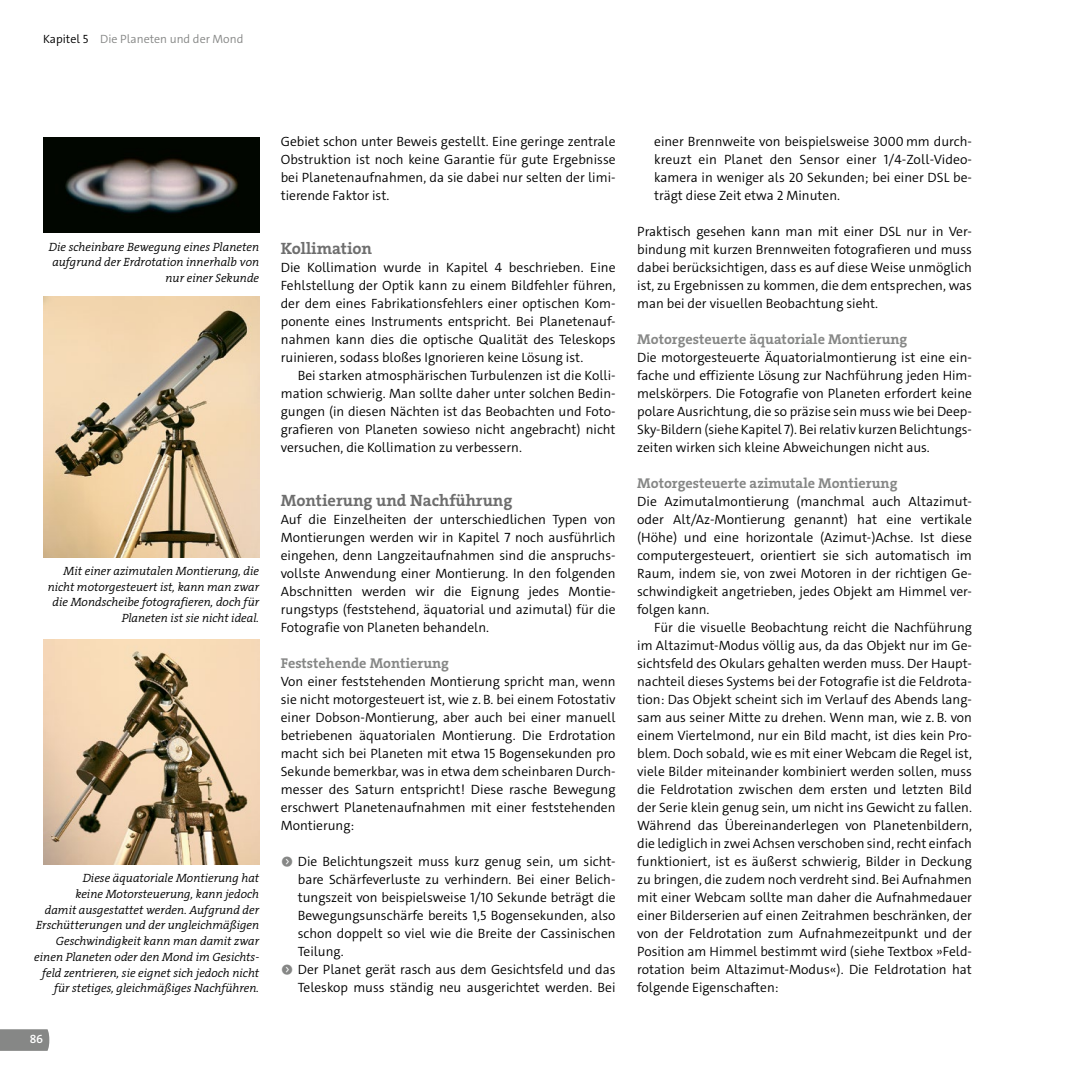
<style>
.page{position:relative;width:1080px;height:1080px;background:#fff}
.page>*{position:absolute;margin:0;border:0;box-sizing:border-box;transform-origin:0 0}
.t1{font:16.5px "The Serif HP7 Bld";color:#6e6e6e}
.t2{font:14.25px "The Serif HP7 Bld";color:#868786}
.t3{font:300 13.5px/18px "The Sans C4 s";color:#000;text-align:justify}
.t4{font:12px/15.8px "The Serif HP4 Se Lig IT";color:#000;text-align:right}
.t5{font:300 12px "The Sans C4 s";color:#868786}
.t6{font:600 12px "The Sans C4 s";color:#fff}
.s1{color:#000}
</style>
<div class="page">
<svg style="left:0;top:1029px;width:49px;height:22px"></svg>
<img style="left:43px;top:296px;width:216px;height:261px">
<img style="left:43px;top:639px;width:216px;height:225px">
<img style="left:43px;top:137px;width:216px;height:96px">
<p class="t5" style="left:43px;top:31px;width:202px"><span class="s1">Kapitel 5</span> Die Planeten und der Mond</p>
<p class="t4" style="left:49px;top:239px;width:212px">Die scheinbare Bewegung eines Planeten aufgrund der Erdrotation innerhalb von nur einer Sekunde</p>
<p class="t4" style="left:48px;top:563px;width:213px">Mit einer azimutalen Montierung, die nicht motorgesteuert ist, kann man zwar die Mondscheibe fotografieren, doch für Planeten ist sie nicht ideal.</p>
<p class="t4" style="left:34px;top:870px;width:226px">Diese äquatoriale Montierung hat<br>keine Motorsteuerung, kann jedoch<br>damit ausgestattet werden. Aufgrund der Erschütterungen und der ungleichmäßigen Geschwindigkeit kann man damit zwar einen Planeten oder den Mond im Gesichts&shy;feld zentrieren, sie eignet sich jedoch nicht für stetiges, gleichmäßiges Nachführen.</p>
<p class="t6" style="left:30px;top:1032px;width:15px">86</p>
<p class="t3" style="left:281px;top:133px;width:336px">Gebiet schon unter Beweis gestellt. Eine geringe zentrale Obstruktion ist noch keine Garantie für gute Ergebnisse bei Planetenaufnahmen, da sie dabei nur selten der limi&shy;tierende Faktor ist.</p>
<p class="t1" style="left:281px;top:238px;width:93px">Kollimation</p>
<p class="t3" style="left:281px;top:259px;width:336px">Die Kollimation wurde in Kapitel 4 beschrieben. Eine Fehlstellung der Optik kann zu einem Bildfehler führen, der dem eines Fabrikationsfehlers einer optischen Kom&shy;ponente eines Instruments entspricht. Bei Planetenauf&shy;nahmen kann dies die optische Qualität des Teleskops ruinieren, sodass bloßes Ignorieren keine Lösung ist.</p>
<p class="t3" style="left:281px;top:367px;width:336px;text-indent:17px">Bei starken atmosphärischen Turbulenzen ist die Kolli&shy;mation schwierig. Man sollte daher unter solchen Bedin&shy;gungen (in diesen Nächten ist das Beobachten und Foto&shy;grafieren von Planeten sowieso nicht angebracht) nicht versuchen, die Kollimation zu verbessern.</p>
<p class="t1" style="left:281px;top:490px;width:233px">Montierung und Nachführung</p>
<p class="t3" style="left:281px;top:511px;width:336px">Auf die Einzelheiten der unterschiedlichen Typen von Montierungen werden wir in Kapitel 7 noch ausführlich eingehen, denn Langzeitaufnahmen sind die anspruchs&shy;vollste Anwendung einer Montierung. In den folgenden Abschnitten werden wir die Eignung jedes Montie&shy;rungstyps (feststehend, äquatorial und azimutal) für die Fotografie von Planeten behandeln.</p>
<p class="t2" style="left:281px;top:654px;width:170px">Feststehende Montierung</p>
<p class="t3" style="left:281px;top:673px;width:336px">Von einer feststehenden Montierung spricht man, wenn sie nicht motorgesteuert ist, wie z. B. bei einem Fotostativ einer Dobson-Montierung, aber auch bei einer manuell betriebenen äquatorialen Montierung. Die Erdrotation macht sich bei Planeten mit etwa 15 Bogensekunden pro Sekunde bemerkbar, was in etwa dem scheinbaren Durch&shy;messer des Saturn entspricht! Diese rasche Bewegung erschwert Planetenaufnahmen mit einer feststehenden Montierung:</p>
<p class="t3" style="left:281px;top:853px;width:336px"><sub>f</sub> Die Belichtungszeit muss kurz genug sein, um sicht-</p>
<p class="t3" style="left:298px;top:871px;width:319px">bare Schärfeverluste zu verhindern. Bei einer Belich-</p>
<p class="t3" style="left:298px;top:889px;width:319px">tungszeit von beispielsweise 1/10 Sekunde beträgt die</p>
<p class="t3" style="left:298px;top:907px;width:319px">Bewegungsunschärfe bereits 1,5 Bogensekunden, also</p>
<p class="t3" style="left:298px;top:925px;width:319px">schon doppelt so viel wie die Breite der Cassinischen</p>
<p class="t3" style="left:298px;top:943px;width:48px">Teilung.</p>
<p class="t3" style="left:281px;top:961px;width:336px"><sub>f</sub> Der Planet gerät rasch aus dem Gesichtsfeld und das</p>
<p class="t3" style="left:298px;top:979px;width:319px">Teleskop muss ständig neu ausgerichtet werden. Bei</p>
<p class="t3" style="left:654px;top:133px;width:319px">einer Brennweite von beispielsweise 3000 mm durch&shy;kreuzt ein Planet den Sensor einer 1/4-Zoll-Video&shy;kamera in weniger als 20 Sekunden; bei einer DSL be&shy;trägt diese Zeit etwa 2 Minuten.</p>
<p class="t3" style="left:637px;top:223px;width:336px">Praktisch gesehen kann man mit einer DSL nur in Ver&shy;bindung mit kurzen Brennweiten fotografieren und muss dabei berücksichtigen, dass es auf diese Weise unmöglich ist, zu Ergebnissen zu kommen, die dem entsprechen, was man bei der visuellen Beobachtung sieht.</p>
<p class="t2" style="left:637px;top:330px;width:272px">Motorgesteuerte äquatoriale Montierung</p>
<p class="t3" style="left:637px;top:349px;width:336px">Die motorgesteuerte Äquatorialmontierung ist eine ein&shy;fache und effiziente Lösung zur Nachführung jeden Him&shy;melskörpers. Die Fotografie von Planeten erfordert keine polare Ausrichtung, die so präzise sein muss wie bei Deep-Sky-Bildern (siehe Kapitel 7). Bei relativ kurzen Belichtungs&shy;zeiten wirken sich kleine Abweichungen nicht aus.</p>
<p class="t2" style="left:637px;top:474px;width:262px">Motorgesteuerte azimutale Montierung</p>
<p class="t3" style="left:637px;top:493px;width:336px">Die Azimutalmontierung (manchmal auch Altazimut&shy;oder Alt/Az-Montierung genannt) hat eine vertikale (Höhe) und eine horizontale (Azimut-)Achse. Ist diese computergesteuert, orientiert sie sich automatisch im Raum, indem sie, von zwei Motoren in der richtigen Ge&shy;schwindigkeit angetrieben, jedes Objekt am Himmel ver&shy;folgen kann.</p>
<p class="t3" style="left:637px;top:619px;width:336px;text-indent:17px">Für die visuelle Beobachtung reicht die Nachführung im Altazimut-Modus völlig aus, da das Objekt nur im Ge&shy;sichtsfeld des Okulars gehalten werden muss. Der Haupt&shy;nachteil dieses Systems bei der Fotografie ist die Feldrota&shy;tion: Das Objekt scheint sich im Verlauf des Abends lang&shy;sam aus seiner Mitte zu drehen. Wenn man, wie z. B. von einem Viertelmond, nur ein Bild macht, ist dies kein Pro&shy;blem. Doch sobald, wie es mit einer Webcam die Regel ist, viele Bilder miteinander kombiniert werden sollen, muss die Feldrotation zwischen dem ersten und letzten Bild der Serie klein genug sein, um nicht ins Gewicht zu fallen.<br>Während das Übereinanderlegen von Planetenbildern, die lediglich in zwei Achsen verschoben sind, recht einfach funktioniert, ist es äußerst schwierig, Bilder in Deckung zu bringen, die zudem noch verdreht sind. Bei Aufnahmen mit einer Webcam sollte man daher die Aufnahmedauer einer Bilderserien auf einen Zeitrahmen beschränken, der von der Feldrotation zum Aufnahmezeitpunkt und der Position am Himmel bestimmt wird (siehe Textbox »Feld&shy;rotation beim Altazimut-Modus«). Die Feldrotation hat folgende Eigenschaften:</p>
</div>
